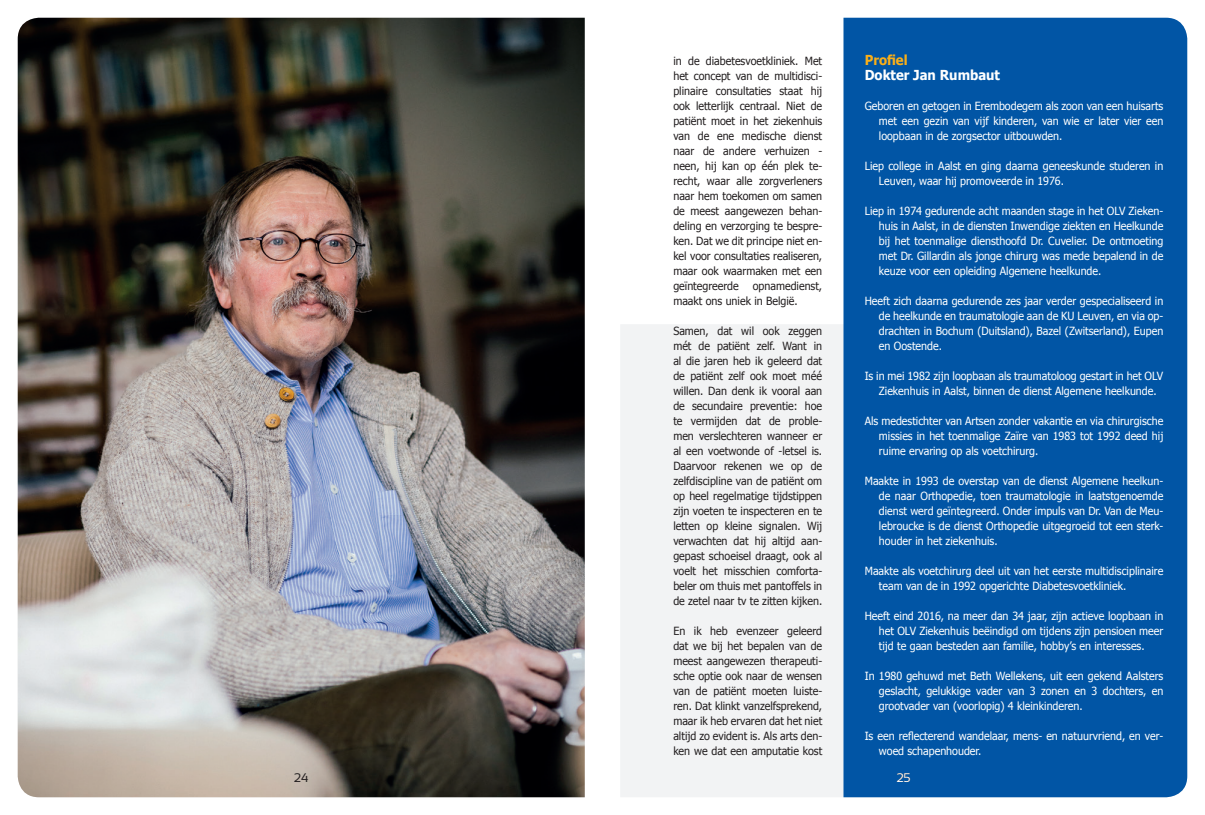
<style>
.page{position:relative;width:1205px;height:815px;background:#fff}
.page>*{position:absolute;margin:0;border:0;box-sizing:border-box;transform-origin:0 0}
.t1{font:700 13.75px "Tahoma";color:#fff;scale:.95 1}
.t2{font:700 13.75px "Tahoma";color:#faaf18;scale:.95 1}
.t3{font:12.5px "Sansation";color:#231f20}
.t4{font:12.5px "Sansation";color:#fff}
.t5{font:11.25px/15px "Tahoma";color:#fff;text-align:justify;scale:.95 1}
.t6{font:11.25px/15px "Tahoma";color:#231f20;text-align:justify;scale:.95 1}
</style>
<div class="page">
<div style="left:620px;top:324px;width:223px;height:473px;background:#f2f3f4"></div>
<div style="left:843px;top:18px;width:344px;height:779px;background:#0155a5"></div>
<img style="left:18px;top:18px;width:567px;height:779px">
<p class="t3" style="left:294px;top:770px;width:16px">24</p>
<p class="t6" style="left:673px;top:53px;width:158px">in de diabetesvoetkliniek. Met het concept van de multidisci&shy;plinaire consultaties staat hij ook letterlijk centraal. Niet de patiënt moet in het ziekenhuis van de ene medische dienst naar de andere verhuizen - neen, hij kan op één plek te&shy;recht, waar alle zorgverleners naar hem toekomen om samen de meest aangewezen behan&shy;deling en verzorging te bespre&shy;ken. Dat we dit principe niet en&shy;kel voor consultaties realiseren, maar ook waarmaken met een geïntegreerde opnamedienst, maakt ons uniek in België.</p>
<p class="t6" style="left:673px;top:323px;width:158px">Samen, dat wil ook zeggen mét de patiënt zelf. Want in al die jaren heb ik geleerd dat de patiënt zelf ook moet méé willen. Dan denk ik vooral aan de secundaire preventie: hoe te vermijden dat de proble&shy;men verslechteren wanneer er al een voetwonde of -letsel is.<br>Daarvoor rekenen we op de zelfdiscipline van de patiënt om op heel regelmatige tijdstippen zijn voeten te inspecteren en te letten op kleine signalen. Wij verwachten dat hij altijd aan&shy;gepast schoeisel draagt, ook al voelt het misschien comforta&shy;beler om thuis met pantoffels in de zetel naar tv te zitten kijken.</p>
<p class="t6" style="left:673px;top:623px;width:158px">En ik heb evenzeer geleerd dat we bij het bepalen van de meest aangewezen therapeuti&shy;sche optie ook naar de wensen van de patiënt moeten luiste&shy;ren. Dat klinkt vanzelfsprekend, maar ik heb ervaren dat het niet altijd zo evident is. Als arts den&shy;ken we dat een amputatie kost</p>
<p class="t2" style="left:865px;top:51px;width:47px">Profiel</p>
<p class="t1" style="left:865px;top:66px;width:144px">Dokter Jan Rumbaut</p>
<p class="t5" style="left:879px;top:98px;width:301px;text-indent:-14px">Geboren en getogen in Erembodegem als zoon van een huisarts met een gezin van vijf kinderen, van wie er later vier een loopbaan in de zorgsector uitbouwden.</p>
<p class="t5" style="left:879px;top:158px;width:301px;text-indent:-14px">Liep college in Aalst en ging daarna geneeskunde studeren in<br>Leuven, waar hij promoveerde in 1976.</p>
<p class="t5" style="left:879px;top:203px;width:301px;text-indent:-14px">Liep in 1974 gedurende acht maanden stage in het OLV Zieken&shy;huis in Aalst, in de diensten Inwendige ziekten en Heelkunde bij het toenmalige diensthoofd Dr. Cuvelier. De ontmoeting met Dr. Gillardin als jonge chirurg was mede bepalend in de keuze voor een opleiding Algemene heelkunde.</p>
<p class="t5" style="left:879px;top:293px;width:301px;text-indent:-14px">Heeft zich daarna gedurende zes jaar verder gespecialiseerd in de heelkunde en traumatologie aan de KU Leuven, en via op&shy;drachten in Bochum (Duitsland), Bazel (Zwitserland), Eupen en Oostende.</p>
<p class="t5" style="left:879px;top:368px;width:301px;text-indent:-14px">Is in mei 1982 zijn loopbaan als traumatoloog gestart in het OLV<br>Ziekenhuis in Aalst, binnen de dienst Algemene heelkunde.</p>
<p class="t5" style="left:879px;top:413px;width:301px;text-indent:-14px">Als medestichter van Artsen zonder vakantie en via chirurgische missies in het toenmalige Zaïre van 1983 tot 1992 deed hij ruime ervaring op als voetchirurg.</p>
<p class="t5" style="left:879px;top:473px;width:301px;text-indent:-14px">Maakte in 1993 de overstap van de dienst Algemene heelkun&shy;de naar Orthopedie, toen traumatologie in laatstgenoemde dienst werd geïntegreerd. Onder impuls van Dr. Van de Meu&shy;lebroucke is de dienst Orthopedie uitgegroeid tot een sterk&shy;houder in het ziekenhuis.</p>
<p class="t5" style="left:879px;top:563px;width:301px;text-indent:-14px">Maakte als voetchirurg deel uit van het eerste multidisciplinaire team van de in 1992 opgerichte Diabetesvoetkliniek.</p>
<p class="t5" style="left:879px;top:608px;width:301px;text-indent:-14px">Heeft eind 2016, na meer dan 34 jaar, zijn actieve loopbaan in het OLV Ziekenhuis beëindigd om tijdens zijn pensioen meer tijd te gaan besteden aan familie, hobby’s en interesses.</p>
<p class="t5" style="left:879px;top:668px;width:301px;text-indent:-14px">In 1980 gehuwd met Beth Wellekens, uit een gekend Aalsters geslacht, gelukkige vader van 3 zonen en 3 dochters, en grootvader van (voorlopig) 4 kleinkinderen.</p>
<p class="t5" style="left:879px;top:728px;width:301px;text-indent:-14px">Is een reflecterend wandelaar, mens- en natuurvriend, en ver&shy;woed schapenhouder.</p>
<p class="t4" style="left:896px;top:770px;width:16px">25</p>
</div>
